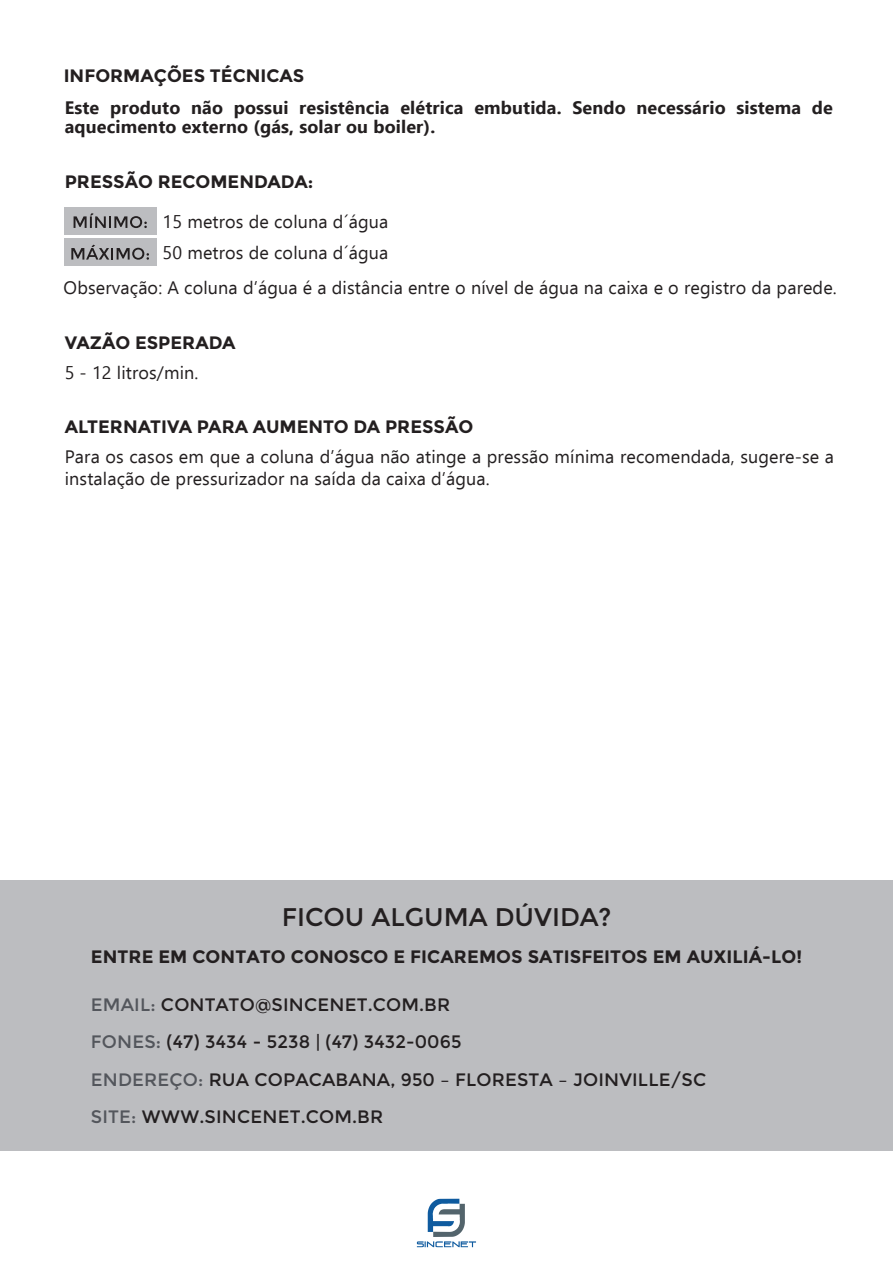
<style>
.page{position:relative;width:893px;height:1263px;background:#fff}
.page>*{position:absolute;margin:0;border:0;box-sizing:border-box;transform-origin:0 0}
.t1{font:25.5px "Montserrat";color:#231f20}
.t2{font:18px/22.5px "Ebrima";letter-spacing:.01em;color:#231f20}
.t3{font:700 18px "Montserrat";color:#231f20}
.t4{font:18px/37.5px "Montserrat";letter-spacing:.01em;color:#231f20}
.t5{font:700 18px/19.5px "Ebrima";letter-spacing:.01em;color:#231f20}
.s1{color:#53565c}
</style>
<div class="page">
<img style="left:416px;top:1198px;width:60px;height:50px">
<div style="left:64px;top:207px;width:93px;height:27px;background:#bcbdc0"></div>
<svg style="left:74px;top:213px;width:73px;height:15px"></svg>
<div style="left:64px;top:238px;width:93px;height:28px;background:#bcbdc0"></div>
<svg style="left:71px;top:245px;width:78px;height:15px"></svg>
<div style="left:0;top:880px;width:893px;height:270px;background:#bcbdc0"></div>
<p class="t3" style="left:64px;top:65px;width:242px">INFORMAÇÕES TÉCNICAS</p>
<p class="t5" style="left:65px;top:97px;width:770px">Este produto não possui resistência elétrica embutida. Sendo necessário sistema de aquecimento externo (gás, solar ou boiler).</p>
<p class="t3" style="left:65px;top:170px;width:250px">PRESSÃO RECOMENDADA:</p>
<p class="t2" style="left:163px;top:206px;width:227px;line-height:31px">15 metros de coluna d´água<br>50 metros de coluna d´água</p>
<p class="t2" style="left:64px;top:276px;width:775px">Observação: A coluna d’água é a distância entre o nível de água na caixa e o registro da parede.</p>
<p class="t3" style="left:65px;top:332px;width:172px">VAZÃO ESPERADA</p>
<p class="t2" style="left:65px;top:361px;width:135px">5 - 12 litros/min.</p>
<p class="t3" style="left:65px;top:416px;width:410px">ALTERNATIVA PARA AUMENTO DA PRESSÃO</p>
<p class="t2" style="left:65px;top:445px;width:771px">Para os casos em que a coluna d’água não atinge a pressão mínima recomendada, sugere-se a instalação de pressurizador na saída da caixa d’água.</p>
<h1 class="t1" style="left:282px;top:902px;width:331px">FICOU ALGUMA DÚVIDA?</h1>
<p class="t3" style="left:91px;top:945px;width:713px">ENTRE EM CONTATO CONOSCO E FICAREMOS SATISFEITOS EM AUXILIÁ-LO!</p>
<p class="t4" style="left:91px;top:986px;width:617px"><span class="s1">EMAIL:</span> CONTATO@SINCENET.COM.BR<br><span class="s1">FONES:</span> (47) 3434 - 5238 | (47) 3432-0065<br><span class="s1">ENDEREÇO:</span> RUA COPACABANA, 950 – FLORESTA – JOINVILLE/SC <span class="s1">SITE:</span> WWW.SINCENET.COM.BR</p>
</div>
